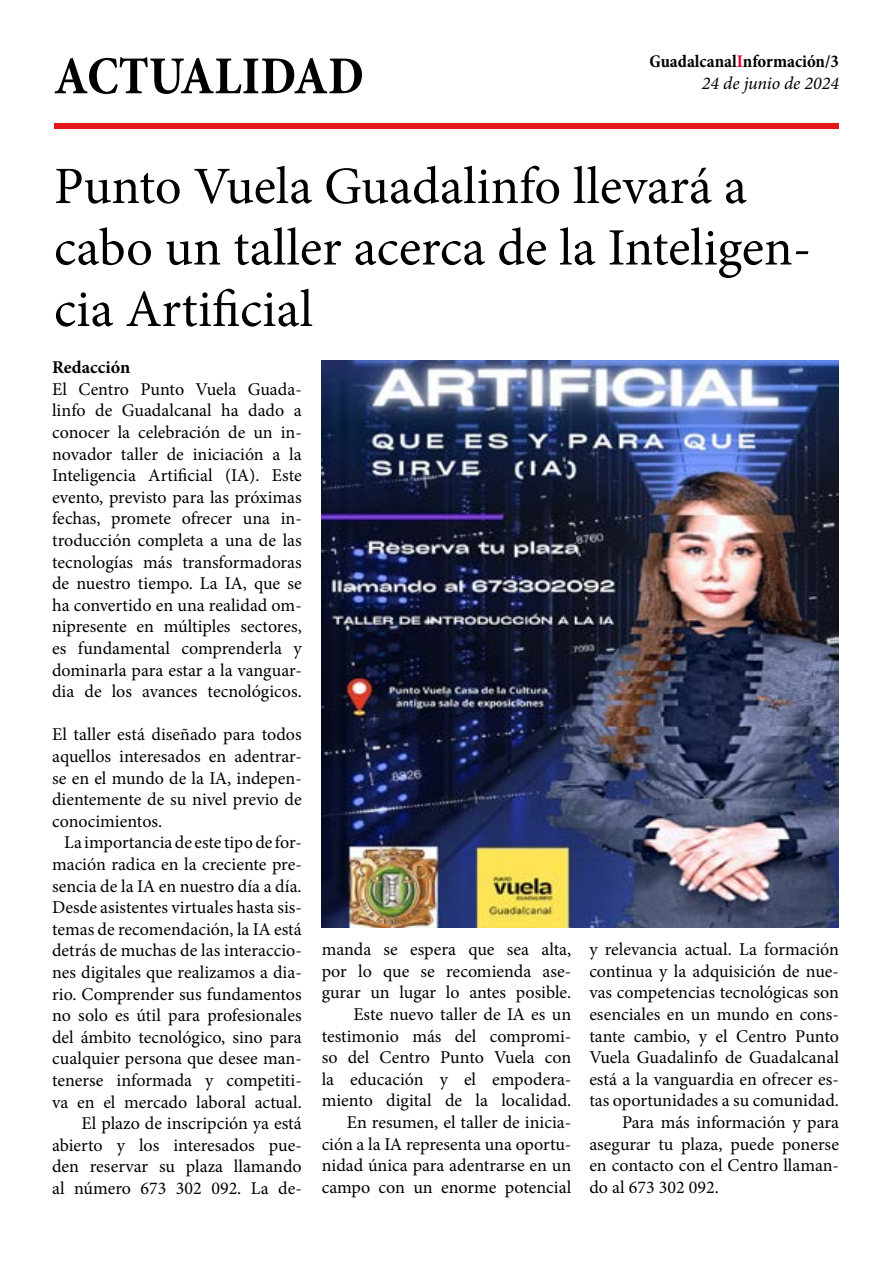
<style>
.page{position:relative;width:893px;height:1263px;background:#fff}
.page>*{position:absolute;margin:0;border:0;box-sizing:border-box;transform-origin:0 0}
.t1{font:700 condensed 54px "Minion Pro";color:#000}
.t2{font:52.5px/61.5px "Minion Pro";color:#000}
.t3{font:18px/21.6px "Minion Pro";color:#000;text-align:justify}
.t4{font:700 condensed 18px/21.6px "Minion Pro";color:#000;text-align:right}
.t5{font:700 18px "Minion Pro";color:#000}
.s1{color:#e4032b}
.s2{font-weight:400;font-style:italic;font-stretch:normal}
</style>
<div class="page">
<div style="left:54px;top:123px;width:785px;height:6px;background:#e41518"></div>
<img style="left:322px;top:360px;width:517px;height:567px">
<h1 class="t1" style="left:54px;top:39px;width:312px">ACTUALIDAD</h1>
<p class="t4" style="left:649px;top:50px;width:191px">Guadalcanal<span class="s1">I</span>nformación/3<br><span class="s2">24 de junio de 2024</span></p>
<h2 class="t2" style="left:54px;top:156px;width:759px">Punto Vuela Guadalinfo llevará a cabo un taller acerca de la Inteligen&shy;cia Artificial</h2>
<p class="t5" style="left:52px;top:355px;width:80px">Redacción</p>
<p class="t3" style="left:52px;top:378px;width:251px">El Centro Punto Vuela Guada&shy;linfo de Guadalcanal ha dado a conocer la celebración de un in&shy;novador taller de iniciación a la Inteligencia Artificial (IA). Este evento, previsto para las próximas fechas, promete ofrecer una in&shy;troducción completa a una de las tecnologías más transformadoras de nuestro tiempo. La IA, que se ha convertido en una realidad om&shy;nipresente en múltiples sectores, es fundamental comprenderla y dominarla para estar a la vanguar&shy;dia de los avances tecnológicos.</p>
<p class="t3" style="left:52px;top:724px;width:251px">El taller está diseñado para todos aquellos interesados en adentrar&shy;se en el mundo de la IA, indepen&shy;dientemente de su nivel previo de conocimientos.</p>
<p class="t3" style="left:52px;top:832px;width:251px;text-align:right">La importancia de este tipo de for&shy;mación radica en la creciente pre&shy;sencia de la IA en nuestro día a día.<br>Desde asistentes virtuales hasta sis&shy;temas de recomendación, la IA está detrás de muchas de las interaccio&shy;nes digitales que realizamos a dia&shy;rio. Comprender sus fundamentos no solo es útil para profesionales del ámbito tecnológico, sino para cualquier persona que desee man&shy;tenerse informada y competiti&shy;va en el mercado laboral actual.<br>El plazo de inscripción ya está abierto y los interesados pue&shy;den reservar su plaza llamando al número 673 302 092. La de-</p>
<p class="t3" style="left:589px;top:939px;width:251px">y relevancia actual. La formación</p>
<p class="t3" style="left:589px;top:960px;width:251px">continua y la adquisición de nue-</p>
<p class="t3" style="left:589px;top:982px;width:251px">vas competencias tecnológicas son</p>
<p class="t3" style="left:589px;top:1003px;width:251px">esenciales en un mundo en cons-</p>
<p class="t3" style="left:589px;top:1025px;width:251px">tante cambio, y el Centro Punto</p>
<p class="t3" style="left:589px;top:1047px;width:251px">Vuela Guadalinfo de Guadalcanal</p>
<p class="t3" style="left:589px;top:1068px;width:251px">está a la vanguardia en ofrecer es-</p>
<p class="t3" style="left:589px;top:1090px;width:251px">tas oportunidades a su comunidad.</p>
<p class="t3" style="left:622px;top:1111px;width:218px">Para más información y para</p>
<p class="t3" style="left:589px;top:1133px;width:251px">asegurar tu plaza, puede ponerse</p>
<p class="t3" style="left:589px;top:1155px;width:251px">en contacto con el Centro llaman-</p>
<p class="t3" style="left:589px;top:1176px;width:131px">do al 673 302 092.</p>
<p class="t3" style="left:322px;top:939px;width:251px;text-align:right">manda se espera que sea alta, por lo que se recomienda ase&shy;gurar un lugar lo antes posible.<br>Este nuevo taller de IA es un testimonio más del compromi&shy;so del Centro Punto Vuela con la educación y el empodera&shy;miento digital de la localidad.<br>En resumen, el taller de inicia&shy;ción a la IA representa una oportu&shy;nidad única para adentrarse en un campo con un enorme potencial</p>
</div>
